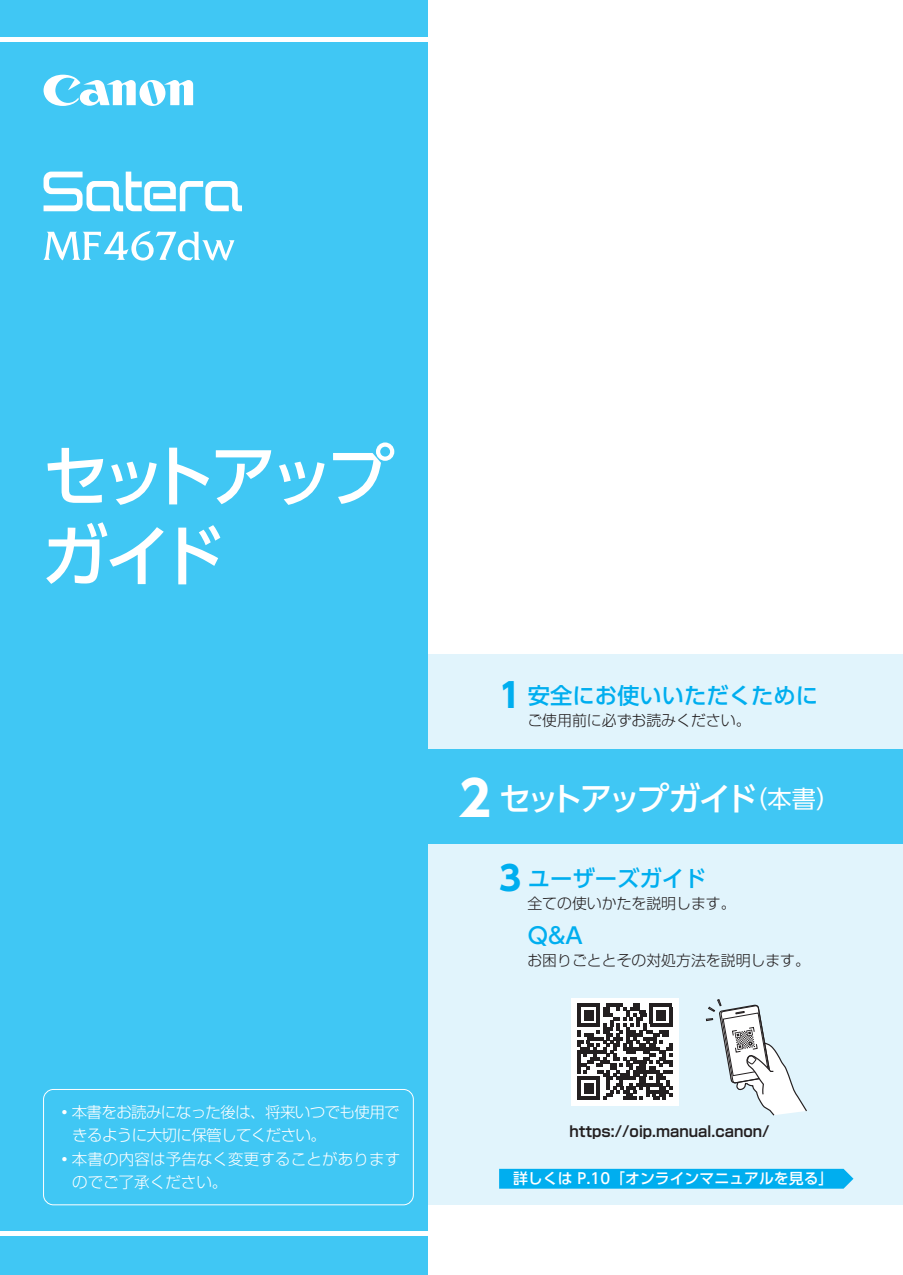
<style>
.page{position:relative;width:903px;height:1275px;background:#fff}
.page>*{position:absolute;margin:0;border:0;box-sizing:border-box;transform-origin:0 0}
.t1{font:500 66.5px/79.8px "UD Shin Go Pro";letter-spacing:-.13em;color:#fff}
.t2{font:700 48.3px "UD Shin Go Pro";color:#fff}
.t3{font:700 33.43px "UD Shin Go Pro";color:#00aeef}
.t4{font:500 32.2px "UD Shin Go Pro";letter-spacing:-.12em;color:#fff}
.t5{font:500 22.4px "UD Shin Go Pro";color:#00aeef}
.t6{font:300 15.58px/22.4px "Shin Go Pro";letter-spacing:-.04em;color:#fff}
.t7{font:300 15.58px/22.4px "Shin Go Pro";letter-spacing:.01em;color:#fff}
.t8{font:300 14.88px "Shin Go Pro";color:#231f20}
.t9{font:700 14.88px "Shin Go Pro De";color:#231f20}
.t10{font:500 14.88px "UD Shin Go Pro";color:#fff}
.s1{font-weight:400;font-size:24.15px}
</style>
<div class="page">
<div style="left:402px;top:843px;width:501px;height:362px;background:#e1f4fc"></div>
<div style="left:402px;top:655px;width:501px;height:94px;background:#e1f4fc"></div>
<div style="left:406px;top:749px;width:497px;height:94px;background:#40c7f4"></div>
<hr style="left:0;top:0;width:2px;height:1275px;background:#40c7f4">
<div style="left:2px;top:0;width:426px;height:1275px;background:#40c7f4"></div>
<div style="left:43px;top:1089px;width:370px;height:116px;border:1px solid #fff;border-radius:10px"></div>
<svg style="left:44px;top:75px;width:149px;height:31px"></svg>
<div style="left:571px;top:998px;width:108px;height:108px;background:#fff"></div>
<div style="left:0;top:37px;width:903px;height:5px;background:#fff"></div>
<div style="left:0;top:1230px;width:903px;height:5px;background:#fff"></div>
<svg style="left:706px;top:999px;width:101px;height:117px"></svg>
<svg style="left:44px;top:172px;width:198px;height:39px"></svg>
<svg style="left:44px;top:231px;width:190px;height:30px"></svg>
<svg style="left:577px;top:1004px;width:96px;height:96px"></svg>
<div style="left:499px;top:1169px;width:354px;height:20px;background:#00aeef"></div>
<h1 class="t1" style="left:42px;top:434px;width:354px">セットアップガイド</h1>
<p class="t6" style="left:72px;top:1099px;width:329px;text-indent:-16px">•本書をお読みになった後は、将来いつでも使用できるように大切に保管してください。</p>
<p class="t7" style="left:72px;top:1146px;width:329px;text-indent:-16px">•本書の内容は予告なく変更することがありますのでご了承ください。</p>
<h3 class="t3" style="left:499px;top:668px;width:24px">1</h3>
<h3 class="t5" style="left:528px;top:677px;width:292px">安全にお使いいただくために</h3>
<p class="t8" style="left:527px;top:708px;width:225px">ご使用前に必ずお読みください。</p>
<h2 class="t2" style="left:459px;top:759px;width:33px">2</h2>
<h3 class="t4" style="left:499px;top:772px;width:343px">セットアップガイド<span class="s1">（本書）</span></h3>
<h3 class="t3" style="left:499px;top:851px;width:24px">3</h3>
<h3 class="t5" style="left:528px;top:860px;width:180px">ユーザーズガイド</h3>
<h3 class="t5" style="left:528px;top:917px;width:56px">Q&amp;A</h3>
<p class="t8" style="left:527px;top:891px;width:210px">全ての使いかたを説明します。</p>
<p class="t8" style="left:527px;top:948px;width:284px">お困りごととその対処方法を説明します。</p>
<p class="t9" style="left:569px;top:1119px;width:202px">https://oip.manual.canon/</p>
<p class="t10" style="left:513px;top:1167px;width:322px">詳しくは P.10「オンラインマニュアルを見る」</p>
</div>
